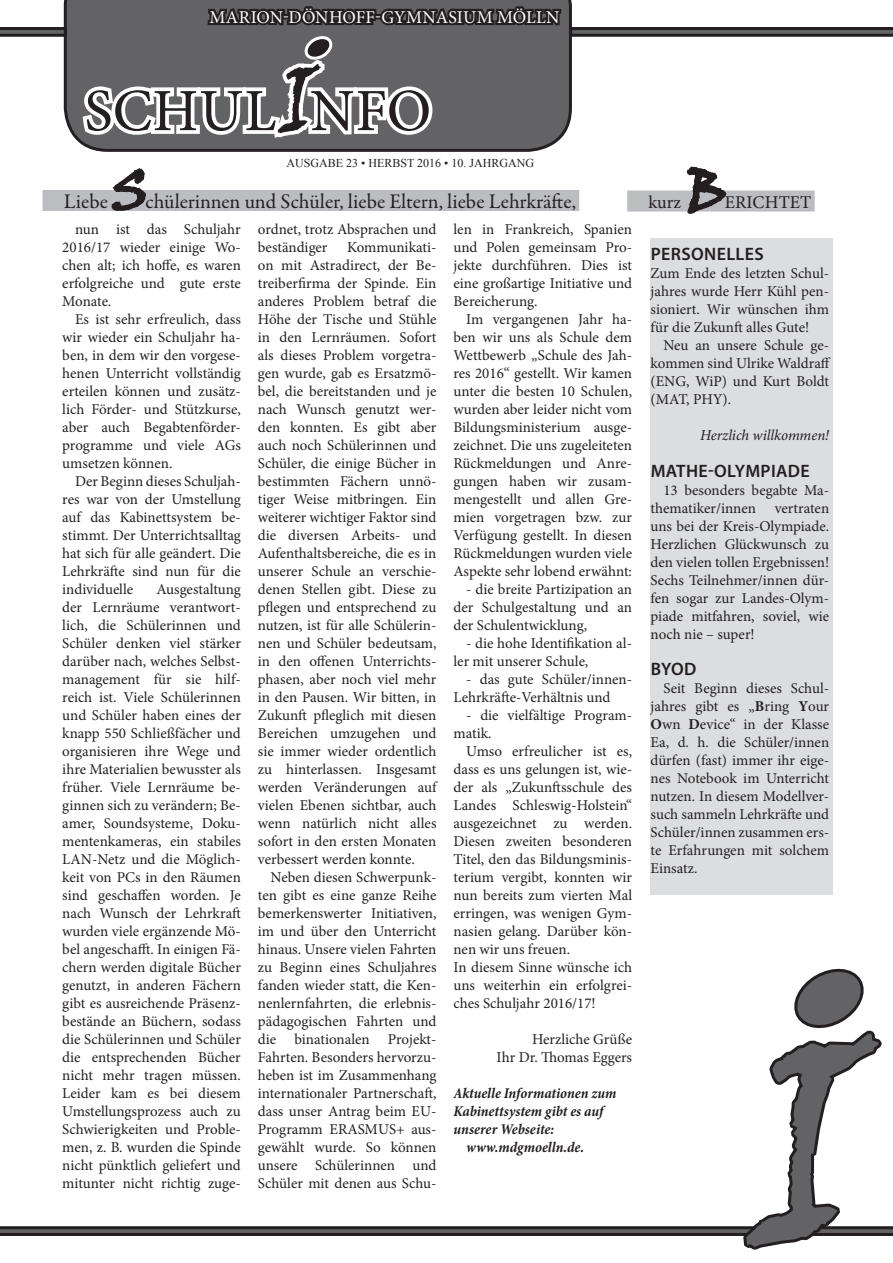
<style>
.page{position:relative;width:893px;height:1263px;background:#fff}
.page>*{position:absolute;margin:0;border:0;box-sizing:border-box;transform-origin:0 0}
.t1{font:300px "Viner Hand ITC";color:#636366}
.t2{font:60px "Minion Pro";letter-spacing:.005em;color:#231f20}
.Kategorie{font:52.5px "Viner Hand ITC";color:#231f20}
.Kategorie-2{font:21px "Garamond Premr Pro";color:#231f20}
.Überschrift{font:600 18px "Myriad Pro";letter-spacing:.02em;color:#231f20}
.t3{font:18px "Minion Pro";letter-spacing:.01em;color:#fff}
.Kategorie-3{font:18px "Minion Pro";letter-spacing:.01em;color:#231f20}
.Fließtext_Einzug{font:15px/18px "Minion Pro";color:#231f20;text-align:justify}
.Fließtext{font:15px/18px "Minion Pro";color:#231f20;text-align:justify}
.Fließtext_Einzug-2{font:italic 700 condensed 15px/18px "Minion Pro";color:#231f20}
.Fließtext_Kurzmeldun{font:italic 15px "Minion Pro";letter-spacing:-.005em;color:#231f20}
.t4{font:12px "Times New Roman";color:#231f20}
.s1{font-family:"Viner Hand ITC";font-size:97.5px}
.s2{font-weight:700}
</style>
<div class="page">
<div style="left:650px;top:238px;width:183px;height:656px;background:#dcdddf"></div>
<div style="left:627px;top:191px;width:188px;height:21px;background:#bcbdc0"></div>
<svg style="left:685px;top:166px;width:43px;height:48px"></svg>
<svg style="left:64px;top:0;width:508px;height:143px;background:#636264"></svg>
<svg style="left:0;top:27px;width:67px;height:10px"></svg>
<svg style="left:569px;top:27px;width:324px;height:10px;background:#3f3d3f"></svg>
<svg style="left:0;top:968px;width:893px;height:282px"></svg>
<div style="left:43px;top:190px;width:536px;height:21px;background:#bcbdc0"></div>
<svg style="left:79px;top:0;width:484px;height:211px"></svg>
<p class="t3" style="left:209px;top:5px;width:351px">MARION-DÖNHOFF-GYMNASIUM MÖLLN</p>
<h2 class="t2" style="left:84px;top:71px;width:349px">SCHUL<span class="s1">I</span>NFO</h2>
<p class="t4" style="left:287px;top:155px;width:249px">AUSGABE 23 • HERBST 2016 • 10. JAHRGANG</p>
<p class="Kategorie" style="left:112px;top:159px;width:37px">S</p>
<p class="Kategorie-2" style="left:145px;top:188px;width:432px">chülerinnen und Schüler, liebe Eltern, liebe Lehrkräfte,</p>
<p class="Kategorie-2" style="left:64px;top:188px;width:46px">Liebe</p>
<p class="Fließtext_Einzug" style="left:62px;top:221px;width:180px;text-indent:13px">nun ist das Schuljahr 2016/17 wieder einige Wo&shy;chen alt; ich hoffe, es waren erfolgreiche und gute erste Monate.</p>
<p class="Fließtext_Einzug" style="left:62px;top:311px;width:180px;text-indent:13px">Es ist sehr erfreulich, dass wir wieder ein Schuljahr ha&shy;ben, in dem wir den vorgese&shy;henen Unterricht vollständig erteilen können und zusätz&shy;lich Förder- und Stützkurse, aber auch Begabtenförder&shy;programme und viele AGs umsetzen können.</p>
<p class="Fließtext_Einzug" style="left:62px;top:473px;width:180px;text-indent:13px">Der Beginn dieses Schuljah&shy;res war von der Umstellung auf das Kabinettsystem be&shy;stimmt. Der Unterrichtsalltag hat sich für alle geändert. Die Lehrkräfte sind nun für die individuelle</p>
<p class="Fließtext_Einzug" style="left:62px;top:581px;width:180px;text-indent:94px">Ausgestaltung der Lernräume verantwort&shy;lich, die Schülerinnen und Schüler denken viel stärker darüber nach, welches Selbst&shy;management für sie hilf&shy;reich ist. Viele Schülerinnen und Schüler haben eines der knapp 550 Schließfächer und organisieren ihre Wege und ihre Materialien bewusster als früher. Viele Lernräume be&shy;ginnen sich zu verändern; Be&shy;amer, Soundsysteme, Doku&shy;mentenkameras, ein stabiles LAN-Netz und die Möglich&shy;keit von PCs in den Räumen sind geschaffen worden. Je nach Wunsch der Lehrkraft wurden viele ergänzende Mö&shy;bel angeschafft. In einigen Fä&shy;chern werden digitale Bücher genutzt, in anderen Fächern gibt es ausreichende Präsenz&shy;bestände an Büchern, sodass die Schülerinnen und Schüler die entsprechenden Bücher nicht mehr tragen müssen.<br>Leider kam es bei diesem Umstellungsprozess auch zu Schwierigkeiten und Proble&shy;men, z. B. wurden die Spinde nicht pünktlich geliefert und mitunter nicht richtig zuge-</p>
<p class="Fließtext_Einzug" style="left:258px;top:221px;width:180px">ordnet, trotz Absprachen und beständiger</p>
<p class="Fließtext_Einzug" style="left:258px;top:239px;width:180px;text-indent:89px">Kommunikati&shy;on mit Astradirect, der Be&shy;treiberfirma der Spinde. Ein anderes Problem betraf die Höhe der Tische und Stühle in den Lernräumen. Sofort als dieses Problem vorgetra&shy;gen wurde, gab es Ersatzmö&shy;bel, die bereitstanden und je nach Wunsch genutzt wer&shy;den konnten. Es gibt aber auch noch Schülerinnen und Schüler, die einige Bücher in bestimmten Fächern unnö&shy;tiger Weise mitbringen. Ein weiterer wichtiger Faktor sind die diversen Arbeits- und Aufenthaltsbereiche, die es in unserer Schule an verschie&shy;denen Stellen gibt. Diese zu pflegen und entsprechend zu nutzen, ist für alle Schülerin&shy;nen und Schüler bedeutsam, in den offenen Unterrichts&shy;phasen, aber noch viel mehr in den Pausen. Wir bitten, in Zukunft pfleglich mit diesen Bereichen umzugehen und sie immer wieder ordentlich zu hinterlassen. Insgesamt werden Veränderungen auf vielen Ebenen sichtbar, auch wenn natürlich nicht alles sofort in den ersten Monaten verbessert werden konnte.</p>
<p class="Fließtext_Einzug" style="left:258px;top:869px;width:180px;text-indent:13px">Neben diesen Schwerpunk&shy;ten gibt es eine ganze Reihe bemerkenswerter Initiativen, im und über den Unterricht hinaus. Unsere vielen Fahrten zu Beginn eines Schuljahres fanden wieder statt, die Ken&shy;nenlernfahrten, die erlebnis&shy;pädagogischen Fahrten und die binationalen Projekt-Fahrten. Besonders hervorzu&shy;heben ist im Zusammenhang internationaler Partnerschaft, dass unser Antrag beim EU-Programm ERASMUS+ aus&shy;gewählt wurde. So können unsere Schülerinnen und Schüler mit denen aus Schu-</p>
<p class="Fließtext_Einzug" style="left:453px;top:221px;width:180px">len in Frankreich, Spanien und Polen gemeinsam Pro&shy;jekte durchführen. Dies ist eine großartige Initiative und Bereicherung.</p>
<p class="Fließtext_Einzug" style="left:453px;top:311px;width:180px;text-indent:13px">Im vergangenen Jahr ha&shy;ben wir uns als Schule dem Wettbewerb „Schule des Jah&shy;res 2016“ gestellt. Wir kamen unter die besten 10 Schulen, wurden aber leider nicht vom Bildungsministerium ausge&shy;zeichnet. Die uns zugeleiteten Rückmeldungen und Anre&shy;gungen haben wir zusam&shy;mengestellt und allen Gre&shy;mien vorgetragen bzw. zur Verfügung gestellt. In diesen Rückmeldungen wurden viele Aspekte sehr lobend erwähnt:</p>
<p class="Fließtext_Einzug" style="left:453px;top:581px;width:180px;text-indent:13px">- die breite Partizipation an der Schulgestaltung und an der Schulentwicklung,</p>
<p class="Fließtext_Einzug" style="left:453px;top:635px;width:180px;text-indent:13px">- die hohe Identifikation al&shy;ler mit unserer Schule,</p>
<p class="Fließtext_Einzug" style="left:453px;top:671px;width:180px;text-indent:13px">- das gute Schüler/innen-<br>Lehrkräfte-Verhältnis und</p>
<p class="Fließtext_Einzug" style="left:453px;top:707px;width:180px;text-indent:13px">- die vielfältige Program&shy;matik.</p>
<p class="Fließtext_Einzug" style="left:453px;top:743px;width:180px;text-indent:13px">Umso erfreulicher ist es, dass es uns gelungen ist, wie&shy;der als „Zukunftsschule des Landes Schleswig-Holstein“ ausgezeichnet zu werden.<br>Diesen zweiten besonderen Titel, den das Bildungsminis&shy;terium vergibt, konnten wir nun bereits zum vierten Mal erringen, was wenigen Gym&shy;nasien gelang. Darüber kön&shy;nen wir uns freuen.</p>
<p class="Fließtext" style="left:453px;top:959px;width:180px">In diesem Sinne wünsche ich uns weiterhin ein erfolgrei&shy;ches Schuljahr 2016/17!</p>
<p class="Fließtext" style="left:532px;top:1031px;width:101px">Herzliche Grüße</p>
<p class="Fließtext" style="left:497px;top:1049px;width:137px">Ihr Dr. Thomas Eggers</p>
<p class="Fließtext_Einzug-2" style="left:453px;top:1084px;width:165px">Aktuelle Informationen zum<br>Kabinettsystem gibt es auf unserer Webseite:</p>
<p class="Fließtext_Einzug-2" style="left:466px;top:1138px;width:119px">www.mdgmoelln.de.</p>
<p class="Kategorie" style="left:686px;top:160px;width:42px">B</p>
<p class="Kategorie-3" style="left:648px;top:191px;width:34px">kurz</p>
<p class="Kategorie-3" style="left:725px;top:191px;width:88px">ERICHTET</p>
<p class="Überschrift" style="left:651px;top:243px;width:114px">PERSONELLES</p>
<p class="Fließtext" style="left:651px;top:265px;width:180px">Zum Ende des letzten Schul&shy;jahres wurde Herr Kühl pen&shy;sioniert. Wir wünschen ihm für die Zukunft alles Gute!</p>
<p class="Fließtext_Einzug" style="left:651px;top:337px;width:181px;text-indent:13px">Neu an unsere Schule ge&shy;kommen sind Ulrike Waldraff (ENG, WiP) und Kurt Boldt (MAT, PHY).</p>
<p class="Fließtext_Kurzmeldun" style="left:700px;top:425px;width:131px">Herzlich willkommen!</p>
<p class="Überschrift" style="left:651px;top:459px;width:161px">MATHE-OLYMPIADE</p>
<p class="Fließtext_Einzug" style="left:651px;top:481px;width:180px;text-indent:13px">13 besonders begabte Ma&shy;thematiker/innen vertraten uns bei der Kreis-Olympiade.<br>Herzlichen Glückwunsch zu den vielen tollen Ergebnissen!<br>Sechs Teilnehmer/innen dür&shy;fen sogar zur Landes-Olym&shy;piade mitfahren, soviel, wie noch nie – super!</p>
<p class="Überschrift" style="left:651px;top:657px;width:47px">BYOD</p>
<p class="Fließtext_Einzug" style="left:651px;top:679px;width:180px;text-indent:13px">Seit Beginn dieses Schul&shy;jahres gibt es „<span class="s2">B</span>ring <span class="s2">Y</span>our <span class="s2">O</span>wn <span class="s2">D</span>evice“ in der Klasse Ea, d. h. die Schüler/innen dürfen (fast) immer ihr eige&shy;nes Notebook im Unterricht nutzen. In diesem Modellver&shy;such sammeln Lehrkräfte und Schüler/innen zusammen ers&shy;te Erfahrungen mit solchem Einsatz.</p>
<h1 class="t1" style="left:746px;top:958px;width:117px">I</h1>
</div>
